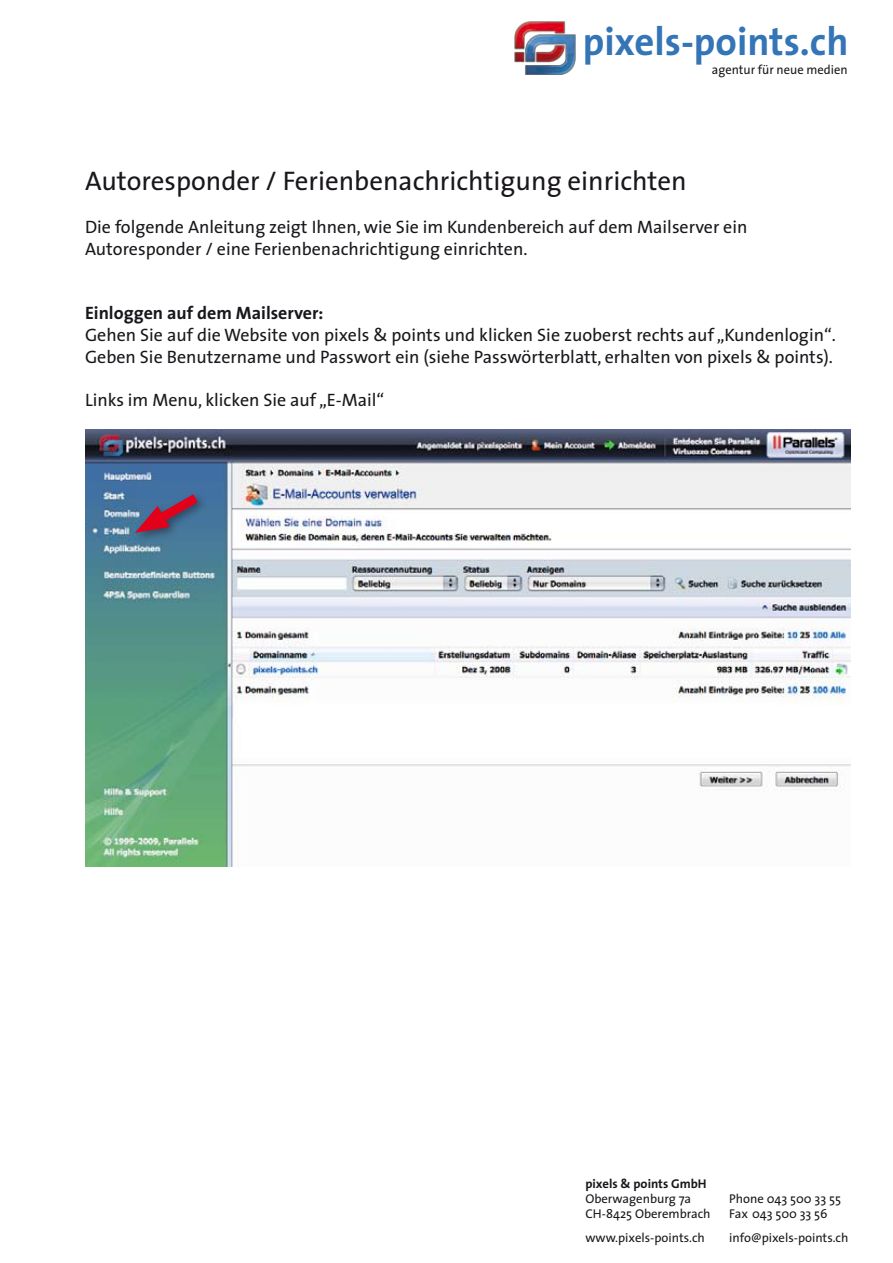
<style>
.page{position:relative;width:893px;height:1263px;background:#fff}
.page>*{position:absolute;margin:0;border:0;box-sizing:border-box;transform-origin:0 0}
.t1{font:700 39.9px "The Sans";color:#3375b6}
.t2{font:27px "The Sans";color:#1a171c}
.t3{font:18px/21.6px "The Sans";color:#1a171c}
.t4{font:700 18px "The Sans";color:#1a171c}
.t5{font:12.9px "The Sans";color:#1a171c}
.t6{font:12.75px/15px "The Sans";color:#1a171c}
.t7{font:700 12.75px "The Sans";color:#1a171c}
</style>
<div class="page">
<img style="left:514px;top:21px;width:61px;height:53px">
<img style="left:85px;top:429px;width:765px;height:437px">
<div style="left:130px;top:489px;width:87px;height:89px;background:#1a171c;opacity:.5"></div>
<svg style="left:135px;top:486px;width:73px;height:50px;background:#61597e"></svg>
<h1 class="t1" style="left:583px;top:8px;width:267px">pi xels-points.ch</h1>
<p class="t5" style="left:712px;top:58px;width:137px">agentur für neue medien</p>
<h2 class="t2" style="left:85px;top:158px;width:603px">Autoresponder / Ferienbenachrichtigung einrichten</h2>
<p class="t3" style="left:85px;top:216px;width:664px">Die folgende Anleitung zeigt Ihnen, wie Sie im Kundenbereich auf dem Mailserver ein<br>Autoresponder / eine Ferienbenachrichtigung einrichten.</p>
<p class="t4" style="left:85px;top:298px;width:240px">Einloggen auf dem Mailserver:</p>
<p class="t3" style="left:85px;top:324px;width:752px">Gehen Sie auf die Website von pixels &amp; points und klicken Sie zuoberst rechts auf „Kundenlogin“.<br>Geben Sie Benutzername und Passwort ein (siehe Passwörterblatt, erhalten von pixels &amp; points).</p>
<p class="t3" style="left:85px;top:388px;width:301px">Links im Menu, klicken Sie auf „E-Mail“</p>
<p class="t7" style="left:585px;top:1173px;width:123px">pixels &amp; points GmbH</p>
<p class="t6" style="left:585px;top:1191px;width:127px">Oberwagenburg 7a<br>CH-8425 Oberembrach</p>
<p class="t6" style="left:585px;top:1229px;width:121px">www.pixels-points.ch</p>
<p class="t6" style="left:729px;top:1191px;width:113px">Phone 043 500 33 55<br>Fax 043 500 33 56</p>
<p class="t6" style="left:729px;top:1229px;width:121px">info@pixels-points.ch</p>
</div>
